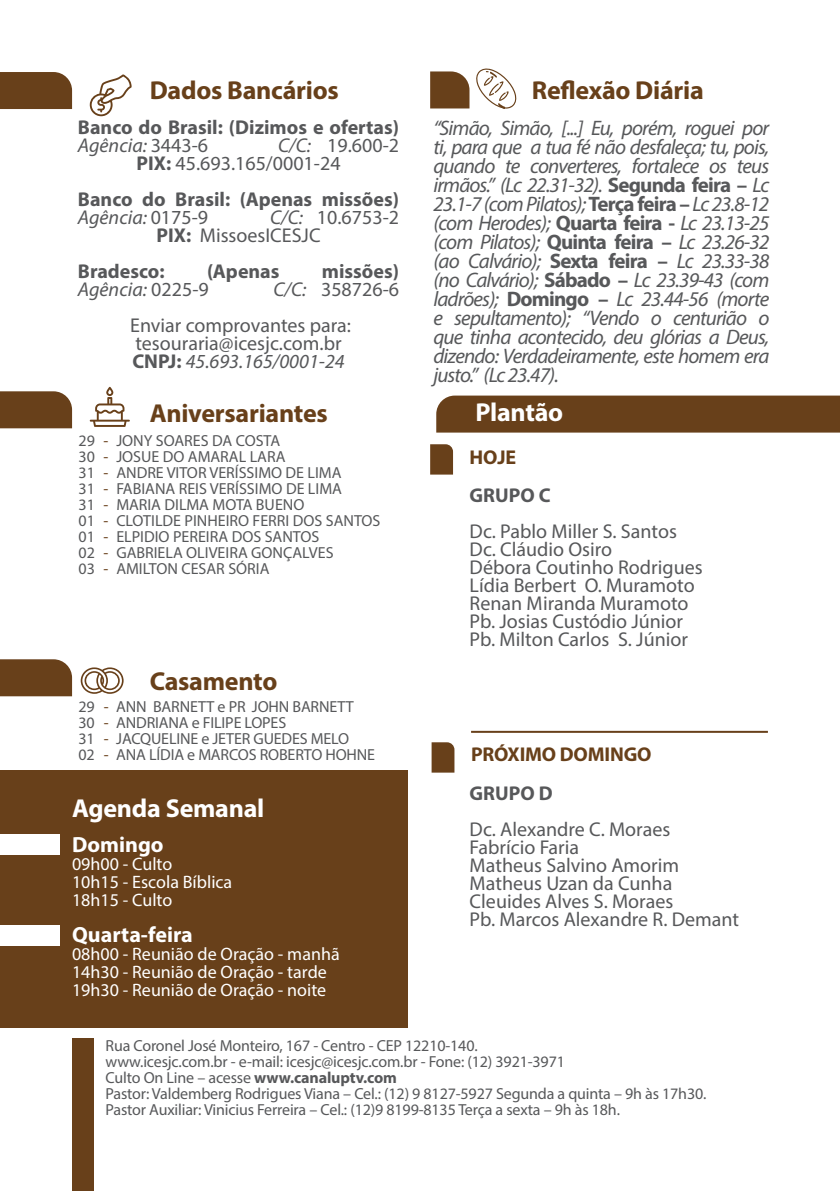
<style>
.page{position:relative;width:840px;height:1191px;background:#fff}
.page>*{position:absolute;margin:0;border:0;box-sizing:border-box;transform-origin:0 0}
.t1{font:700 26px "Myriad Pro";letter-spacing:-.01em;color:#68401a}
.t2{font:700 26px "Myriad Pro";letter-spacing:-.01em;color:#fff}
.t3{font:700 22px "Myriad Pro";color:#fff}
.t4{font:italic 21px/19px "Myriad Pro";letter-spacing:-.04em;color:#57585a;text-align:justify}
.t5{font:20px "Myriad Pro";color:#57585a}
.t6{font:700 20px "Myriad Pro";color:#57585a}
.t7{font:italic 20px "Myriad Pro";color:#57585a}
.t8{font:700 20px "Myriad Pro";letter-spacing:-.01em;color:#68401a}
.t9{font:18px "Myriad Pro";color:#fff}
.t10{font:16px/16px "Myriad Pro";letter-spacing:-.01em;color:#57585a}
.t11{font:16px "Myriad Pro";color:#68401a}
.s1{font-style:normal}
.s2{font-style:italic}
.s3{font-weight:700}
.s4{font-weight:700;font-style:normal}
</style>
<div class="page">
<div style="left:436px;top:395px;width:403px;height:37px;background:#68401a"></div>
<div style="left:0;top:770px;width:408px;height:258px;background:#68401a"></div>
<div style="left:0;top:72px;width:72px;height:37px;background:#68401a"></div>
<div style="left:0;top:391px;width:72px;height:37px;background:#68401a"></div>
<svg style="left:90px;top:387px;width:40px;height:40px"></svg>
<hr style="left:471px;top:731px;width:296px;height:2px;background:#68401a">
<svg style="left:81px;top:667px;width:42px;height:27px"></svg>
<div style="left:0;top:834px;width:60px;height:20px;background:#fff"></div>
<div style="left:0;top:925px;width:60px;height:20px;background:#fff"></div>
<svg style="left:430px;top:444px;width:23px;height:30px"></svg>
<svg style="left:431px;top:742px;width:23px;height:30px"></svg>
<div style="left:72px;top:1038px;width:22px;height:153px;background:#68401a"></div>
<svg style="left:476px;top:68px;width:40px;height:41px"></svg>
<svg style="left:430px;top:71px;width:39px;height:37px"></svg>
<svg style="left:90px;top:74px;width:41px;height:42px"></svg>
<div style="left:0;top:659px;width:72px;height:37px;background:#68401a"></div>
<p class="t1" style="left:150px;top:73px;width:190px">Dados Bancários</p>
<p class="t6" style="left:78px;top:114px;width:322px">Banco do Brasil: (Dizimos e ofertas)</p>
<p class="t7" style="left:78px;top:133px;width:132px">Agência: <span class="s1">3443-6</span></p>
<p class="t5" style="left:278px;top:133px;width:122px"><span class="s2">C/C:</span> 19.600-2</p>
<p class="t5" style="left:136px;top:151px;width:205px"><span class="s3">PIX:</span> 45.693.165/0001-24</p>
<p class="t6" style="left:78px;top:186px;width:322px">Banco do Brasil: (Apenas missões)</p>
<p class="t7" style="left:78px;top:205px;width:132px">Agência: <span class="s1">0175-9</span></p>
<p class="t5" style="left:270px;top:205px;width:130px"><span class="s2">C/C:</span> 10.6753-2</p>
<p class="t5" style="left:156px;top:223px;width:166px"><span class="s3">PIX:</span> MissoesICESJC</p>
<p class="t6" style="left:78px;top:258px;width:88px">Bradesco:</p>
<p class="t6" style="left:207px;top:258px;width:74px">(Apenas</p>
<p class="t6" style="left:322px;top:258px;width:79px">missões)</p>
<p class="t7" style="left:78px;top:277px;width:132px">Agência: <span class="s1">0225-9</span></p>
<p class="t5" style="left:273px;top:277px;width:127px"><span class="s2">C/C:</span> 358726-6</p>
<p class="t5" style="left:130px;top:313px;width:222px">Enviar comprovantes para:</p>
<p class="t5" style="left:135px;top:331px;width:207px">tesouraria@icesjc.com.br</p>
<p class="t7" style="left:132px;top:349px;width:214px"><span class="s4">CNPJ:</span> 45.693.165/0001-24</p>
<p class="t10" style="left:79px;top:432px;width:18px">29</p>
<p class="t10" style="left:79px;top:448px;width:18px">30</p>
<p class="t10" style="left:79px;top:464px;width:18px">31</p>
<p class="t10" style="left:79px;top:480px;width:18px">31</p>
<p class="t10" style="left:79px;top:496px;width:18px">31</p>
<p class="t10" style="left:79px;top:512px;width:18px">01</p>
<p class="t10" style="left:79px;top:528px;width:18px">01</p>
<p class="t10" style="left:79px;top:544px;width:18px">02</p>
<p class="t10" style="left:79px;top:560px;width:18px">03</p>
<p class="t11" style="left:103px;top:431px;width:6px">-</p>
<p class="t11" style="left:103px;top:447px;width:6px">-</p>
<p class="t11" style="left:103px;top:463px;width:6px">-</p>
<p class="t11" style="left:103px;top:479px;width:6px">-</p>
<p class="t11" style="left:103px;top:495px;width:6px">-</p>
<p class="t11" style="left:103px;top:511px;width:6px">-</p>
<p class="t11" style="left:103px;top:527px;width:6px">-</p>
<p class="t11" style="left:103px;top:543px;width:6px">-</p>
<p class="t11" style="left:103px;top:559px;width:6px">-</p>
<p class="t1" style="left:150px;top:396px;width:179px">Aniversariantes</p>
<p class="t10" style="left:116px;top:432px;width:165px">JONY SOARES DA COSTA</p>
<p class="t10" style="left:116px;top:448px;width:170px">JOSUE DO AMARAL LARA</p>
<p class="t10" style="left:116px;top:464px;width:226px">ANDRE VITOR VERÍSSIMO DE LIMA</p>
<p class="t10" style="left:116px;top:480px;width:227px">FABIANA REIS VERÍSSIMO DE LIMA<br>MARIA DILMA MOTA BUENO</p>
<p class="t10" style="left:116px;top:512px;width:265px">CLOTILDE PINHEIRO FERRI DOS SANTOS</p>
<p class="t10" style="left:116px;top:528px;width:204px">ELPIDIO PEREIRA DOS SANTOS</p>
<p class="t10" style="left:116px;top:544px;width:219px">GABRIELA OLIVEIRA GONÇALVES</p>
<p class="t10" style="left:116px;top:560px;width:154px">AMILTON CESAR SÓRIA</p>
<p class="t10" style="left:78px;top:699px;width:18px">29</p>
<p class="t10" style="left:78px;top:715px;width:18px">30</p>
<p class="t10" style="left:78px;top:731px;width:18px">31</p>
<p class="t10" style="left:78px;top:747px;width:18px">02</p>
<p class="t1" style="left:150px;top:664px;width:129px">Casamento</p>
<p class="t10" style="left:116px;top:699px;width:239px">ANN BARNETT e PR JOHN BARNETT</p>
<p class="t10" style="left:116px;top:715px;width:171px">ANDRIANA e FILIPE LOPES</p>
<p class="t10" style="left:116px;top:731px;width:234px">JACQUELINE e JETER GUEDES MELO</p>
<p class="t10" style="left:116px;top:747px;width:260px">ANA LÍDIA e MARCOS ROBERTO HOHNE</p>
<p class="t11" style="left:104px;top:697px;width:6px">-</p>
<p class="t11" style="left:104px;top:713px;width:6px">-</p>
<p class="t11" style="left:104px;top:729px;width:6px">-</p>
<p class="t11" style="left:104px;top:745px;width:6px">-</p>
<p class="t2" style="left:72px;top:791px;width:194px">Agenda Semanal</p>
<p class="t3" style="left:72px;top:830px;width:93px">Domingo</p>
<p class="t9" style="left:72px;top:852px;width:102px">09h00 - Culto</p>
<p class="t9" style="left:72px;top:870px;width:162px">10h15 - Escola Bíblica</p>
<p class="t9" style="left:72px;top:888px;width:102px">18h15 - Culto</p>
<p class="t3" style="left:72px;top:920px;width:122px">Quarta-feira</p>
<p class="t9" style="left:72px;top:942px;width:269px">08h00 - Reunião de Oração - manhã</p>
<p class="t9" style="left:72px;top:960px;width:256px">14h30 - Reunião de Oração - tarde</p>
<p class="t9" style="left:72px;top:978px;width:255px">19h30 - Reunião de Oração - noite</p>
<p class="t1" style="left:531px;top:73px;width:173px">Reflexão Diária</p>
<p class="t4" style="left:433px;top:118px;width:337px">“Simão, Simão, [...] Eu, porém, roguei por ti, para que a tua fé não desfaleça; tu, pois, quando te converteres, fortalece os teus irmãos.” (Lc 22.31-32). <span class="s4">Segunda feira –</span> Lc 23.1-7 (com Pilatos); <span class="s4">Terça feira –</span> Lc 23.8-12 (com Herodes); <span class="s4">Quarta feira -</span> Lc 23.13-25 (com Pilatos); <span class="s4">Quinta feira –</span> Lc 23.26-32 (ao Calvário); <span class="s4">Sexta feira –</span> Lc 23.33-38 (no Calvário); <span class="s4">Sábado –</span> Lc 23.39-43 (com ladrões); <span class="s4">Domingo –</span> Lc 23.44-56 (morte e sepultamento); “Vendo o centurião o que tinha acontecido, deu glórias a Deus, dizendo: Verdadeiramente, este homem era justo.” (Lc 23.47).</p>
<p class="t2" style="left:475px;top:395px;width:89px">Plantão</p>
<p class="t8" style="left:469px;top:444px;width:48px">HOJE</p>
<p class="t6" style="left:469px;top:482px;width:82px">GRUPO C</p>
<p class="t5" style="left:469px;top:519px;width:209px">Dc. Pablo Miller S. Santos</p>
<p class="t5" style="left:469px;top:537px;width:144px">Dc. Cláudio Osiro</p>
<p class="t5" style="left:469px;top:555px;width:234px">Débora Coutinho Rodrigues</p>
<p class="t5" style="left:469px;top:573px;width:226px">Lídia Berbert O. Muramoto</p>
<p class="t5" style="left:469px;top:591px;width:220px">Renan Miranda Muramoto</p>
<p class="t5" style="left:469px;top:609px;width:215px">Pb. Josias Custódio Júnior</p>
<p class="t5" style="left:469px;top:627px;width:220px">Pb. Milton Carlos S. Júnior</p>
<p class="t8" style="left:471px;top:741px;width:182px">PRÓXIMO DOMINGO</p>
<p class="t6" style="left:469px;top:780px;width:84px">GRUPO D</p>
<p class="t5" style="left:469px;top:816px;width:202px">Dc. Alexandre C. Moraes</p>
<p class="t5" style="left:469px;top:834px;width:111px">Fabrício Faria</p>
<p class="t5" style="left:469px;top:852px;width:211px">Matheus Salvino Amorim</p>
<p class="t5" style="left:469px;top:870px;width:204px">Matheus Uzan da Cunha</p>
<p class="t5" style="left:469px;top:888px;width:205px">Cleuides Alves S. Moraes</p>
<p class="t5" style="left:469px;top:906px;width:271px">Pb. Marcos Alexandre R. Demant</p>
<p class="t10" style="left:105px;top:1037px;width:373px">Rua Coronel José Monteiro, 167 - Centro - CEP 12210-140.</p>
<p class="t10" style="left:105px;top:1053px;width:460px">www.icesjc.com.br - e-mail: icesjc@icesjc.com.br - Fone: (12) 3921-3971</p>
<p class="t10" style="left:105px;top:1069px;width:293px">Culto On Line – acesse <span class="s3">www.canaluptv.com</span></p>
<p class="t10" style="left:105px;top:1085px;width:602px">Pastor: Valdemberg Rodrigues Viana – Cel.: (12) 9 8127-5927 Segunda a quinta – 9h às 17h30.</p>
<p class="t10" style="left:105px;top:1101px;width:515px">Pastor Auxiliar: Vinicius Ferreira – Cel.: (12)9 8199-8135 Terça a sexta – 9h às 18h.</p>
</div>
